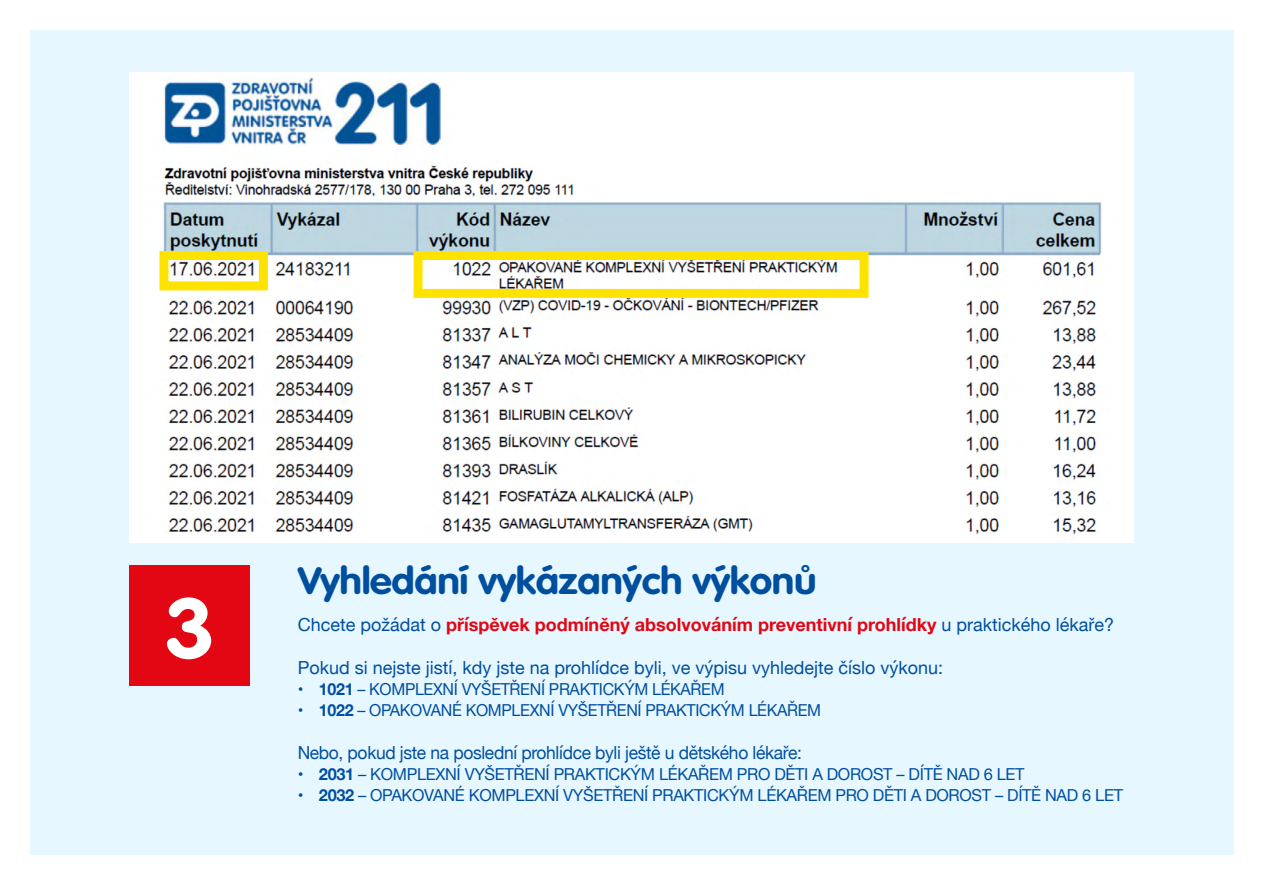
<style>
.page{position:relative;width:1263px;height:893px;background:#fff}
.page>*{position:absolute;margin:0;border:0;box-sizing:border-box;transform-origin:0 0}
.Subheader_-_Align_Left{font:700 84.15px "VAG Rounded LT Pro";color:#fff;scale:1.07 1}
.Normální{font:700 37.5px "VAG Rounded LT Pro";letter-spacing:-.01em;color:#004f9f;scale:1.08 1}
.paragraph{font:700 18px "Helvetica Neue";color:#e30613}
.paragraph-2{font:18px "Helvetica Neue";color:#004f9f}
.paragraph-3{font:18px "Helvetica Neue";letter-spacing:-.02em;color:#004f9f}
.paragraph-4{font:16.5px "Helvetica Neue";letter-spacing:-.02em;color:#004f9f}
.s1{font-weight:400;color:#004f9f}
.s2{font-weight:700}
</style>
<div class="page">
<div style="left:30px;top:30px;width:1203px;height:825px;background:#e6f7ff"></div>
<div style="left:129px;top:565px;width:121px;height:121px;background:#e30613"></div>
<img style="left:134px;top:72px;width:997px;height:471px">
<img style="left:155px;top:246px;width:117px;height:49px">
<img style="left:409px;top:246px;width:464px;height:56px">
<p class="Subheader_-_Align_Left" style="left:164px;top:575px;width:50px">3</p>
<p class="Normální" style="left:298px;top:557px;width:482px">Vyhledání vykázaných výkonů</p>
<p class="paragraph" style="left:298px;top:610px;width:818px"><span class="s1">Chcete požádat o</span> příspěvek podmíněný absolvováním preventivní prohlídky <span class="s1">u praktického lékaře?</span></p>
<p class="paragraph-2" style="left:298px;top:655px;width:647px">Pokud si nejste jistí, kdy jste na prohlídce byli, ve výpisu vyhledejte číslo výkonu:</p>
<p class="paragraph-4" style="left:298px;top:677px;width:428px">• <span class="s2">1021</span> – KOMPLEXNÍ VYŠETŘENÍ PRAKTICKÝM LÉKAŘEM</p>
<p class="paragraph-4" style="left:298px;top:698px;width:525px">• <span class="s2">1022</span> – OPAKOVANÉ KOMPLEXNÍ VYŠETŘENÍ PRAKTICKÝM LÉKAŘEM</p>
<p class="paragraph-3" style="left:298px;top:740px;width:506px">Nebo, pokud jste na poslední prohlídce byli ještě u dětského lékaře:</p>
<p class="paragraph-4" style="left:298px;top:762px;width:728px">• <span class="s2">2031</span> – KOMPLEXNÍ VYŠETŘENÍ PRAKTICKÝM LÉKAŘEM PRO DĚTI A DOROST – DÍTĚ NAD 6 LET</p>
<p class="paragraph-4" style="left:298px;top:783px;width:827px">• <span class="s2">2032</span> – OPAKOVANÉ KOMPLEXNÍ VYŠETŘENÍ PRAKTICKÝM LÉKAŘEM PRO DĚTI A DOROST – DÍTĚ NAD 6 LET</p>
</div>
